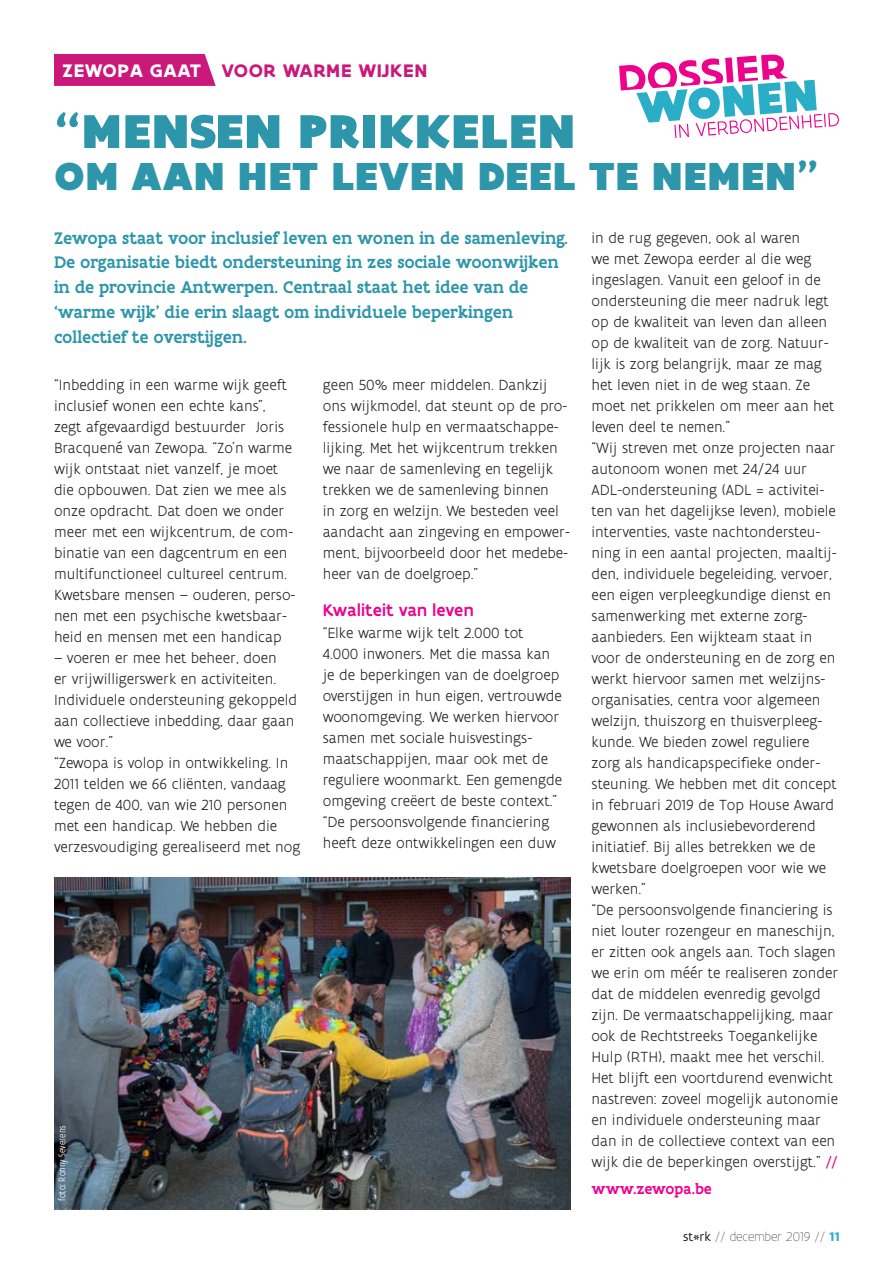
<style>
.page{position:relative;width:893px;height:1263px;background:#fff}
.page>*{position:absolute;margin:0;border:0;box-sizing:border-box;transform-origin:0 0}
.ART_BodyTekst{font:900 51px "Flanders Art Sans Pro";letter-spacing:.005em;color:#2d96ab}
.ART_BodyTekst-2{font:900 42px "Flanders Art Sans Pro";letter-spacing:.005em;color:#2d96ab}
.t1{font:700 19.5px "Flanders Art Sans Pro";letter-spacing:.03em;color:#ca187b}
.ART_Intro{font:500 18px/24.8px "Flanders Art Serif Pro";color:#2d96ab}
.ART_Subtiteltje{font:500 18px "Flanders Art Sans";letter-spacing:.005em;color:#ed028c}
.ART_BodyTekst-3{font:300 15.75px/21px "Flanders Art Sans";color:#231f20}
.ART_BodyTekst-4{font:500 15.75px "Flanders Art Serif";color:#ed028c}
.t2{font:100 13.5px "Flanders Art Sans Pro";color:#231f20}
.t3{font:300 condensed 10.5px "Flanders Art Sans Pro";letter-spacing:.01em;color:#fff}
.s1{color:#fff}
.s2{font-family:"Flanders Art Serif Pro";font-weight:400;color:#ed028c}
.s3{font-family:"Flanders Art Sans";font-weight:400}
.s4{font-family:"Flanders Art Sans";font-weight:700;color:#2aadc7}
</style>
<div class="page">
<div style="left:54px;top:54px;width:162px;height:32px;background:#ca187b"></div>
<svg style="left:619px;top:54px;width:220px;height:84px"></svg>
<img style="left:54px;top:878px;width:516px;height:331px">
<p class="t1" style="left:62px;top:59px;width:367px"><span class="s1">ZEWOPA GAAT</span> VOOR WARME WIJKEN</p>
<p class="ART_BodyTekst" style="left:54px;top:100px;width:523px">“MENSEN PRIKKELEN</p>
<p class="ART_BodyTekst-2" style="left:54px;top:151px;width:766px">OM AAN HET LEVEN DEEL TE NEMEN”</p>
<p class="ART_Intro" style="left:54px;top:225px;width:515px">Zewopa staat voor inclusief leven en wonen in de samenleving.<br>De organisatie biedt ondersteuning in zes sociale woonwijken in de provincie Antwerpen. Centraal staat het idee van de ‘warme wijk’ die erin slaagt om individuele beperkingen collectief te overstijgen.</p>
<p class="ART_BodyTekst-3" style="left:54px;top:375px;width:243px">“Inbedding in een warme wijk geeft inclusief wonen een echte kans”, zegt afgevaardigd bestuurder Joris Bracquené van Zewopa. “Zo’n warme wijk ontstaat niet vanzelf, je moet die opbouwen. Dat zien we mee als onze opdracht. Dat doen we onder meer met een wijkcentrum, de com&shy;binatie van een dagcentrum en een multifunctioneel cultureel centrum.<br>Kwetsbare mensen – ouderen, perso&shy;nen met een psychische kwetsbaar&shy;heid en mensen met een handicap</p>
<p class="ART_BodyTekst-3" style="left:54px;top:648px;width:245px">– voeren er mee het beheer, doen<br>er vrijwilligerswerk en activiteiten.<br>Individuele ondersteuning gekoppeld aan collectieve inbedding, daar gaan we voor.”</p>
<p class="ART_BodyTekst-3" style="left:54px;top:753px;width:248px">“Zewopa is volop in ontwikkeling. In 2011 telden we 66 cliënten, vandaag tegen de 400, van wie 210 personen met een handicap. We hebben die verzesvoudiging gerealiseerd met nog</p>
<p class="ART_BodyTekst-3" style="left:323px;top:375px;width:249px">geen 50% meer middelen. Dankzij ons wijkmodel, dat steunt op de pro&shy;fessionele hulp en vermaatschappe&shy;lijking. Met het wijkcentrum trekken we naar de samenleving en tegelijk trekken we de samenleving binnen<br>in zorg en welzijn. We besteden veel aandacht aan zingeving en empower&shy;ment, bijvoorbeeld door het medebe&shy;heer van de doelgroep.”</p>
<p class="ART_Subtiteltje" style="left:323px;top:599px;width:152px">Kwaliteit van leven</p>
<p class="ART_BodyTekst-3" style="left:323px;top:623px;width:241px">“Elke warme wijk telt 2.000 tot 4.000 inwoners. Met die massa kan je de beperkingen van de doelgroep overstijgen in hun eigen, vertrouwde woonomgeving. We werken hiervoor samen met sociale huisvestings&shy;maatschappijen, maar ook met de reguliere woonmarkt. Een gemengde omgeving creëert de beste context.”</p>
<p class="ART_BodyTekst-3" style="left:323px;top:812px;width:235px">“De persoonsvolgende financiering heeft deze ontwikkelingen een duw</p>
<p class="t3" style="left:57px;top:1201px;width:77px;rotate:-90deg">foto: Ronny Severens</p>
<p class="ART_BodyTekst-3" style="left:591px;top:228px;width:244px">in de rug gegeven, ook al waren<br>we met Zewopa eerder al die weg ingeslagen. Vanuit een geloof in de ondersteuning die meer nadruk legt op de kwaliteit van leven dan alleen op de kwaliteit van de zorg. Natuur&shy;lijk is zorg belangrijk, maar ze mag het leven niet in de weg staan. Ze moet net prikkelen om meer aan het leven deel te nemen.”</p>
<p class="ART_BodyTekst-3" style="left:591px;top:438px;width:247px">“Wij streven met onze projecten naar autonoom wonen met 24/24 uur ADL-ondersteuning (ADL = activitei&shy;ten van het dagelijkse leven), mobiele interventies, vaste nachtondersteu&shy;ning in een aantal projecten, maaltij&shy;den, individuele begeleiding, vervoer, een eigen verpleegkundige dienst en samenwerking met externe zorg&shy;aanbieders. Een wijkteam staat in voor de ondersteuning en de zorg en werkt hiervoor samen met welzijns&shy;organisaties, centra voor algemeen welzijn, thuiszorg en thuisverpleeg&shy;kunde. We bieden zowel reguliere zorg als handicapspecifieke onder&shy;steuning. We hebben met dit concept in februari 2019 de Top House Award gewonnen als inclusiebevorderend initiatief. Bij alles betrekken we de kwetsbare doelgroepen voor wie we werken.”</p>
<p class="ART_BodyTekst-3" style="left:591px;top:900px;width:248px">“De persoonsvolgende financiering is niet louter rozengeur en maneschijn, er zitten ook angels aan. Toch slagen we erin om méér te realiseren zonder dat de middelen evenredig gevolgd zijn. De vermaatschappelijking, maar ook de Rechtstreeks Toegankelijke Hulp (RTH), maakt mee het verschil.<br>Het blijft een voortdurend evenwicht nastreven: zoveel mogelijk autonomie en individuele ondersteuning maar dan in de collectieve context van een wijk die de beperkingen overstijgt.” <span class="s2">//</span></p>
<p class="ART_BodyTekst-4" style="left:591px;top:1179px;width:122px">www.zewopa.be</p>
<p class="t2" style="left:683px;top:1229px;width:158px"><span class="s3">st*rk</span> // december 2019 // <span class="s4">11</span></p>
</div>
